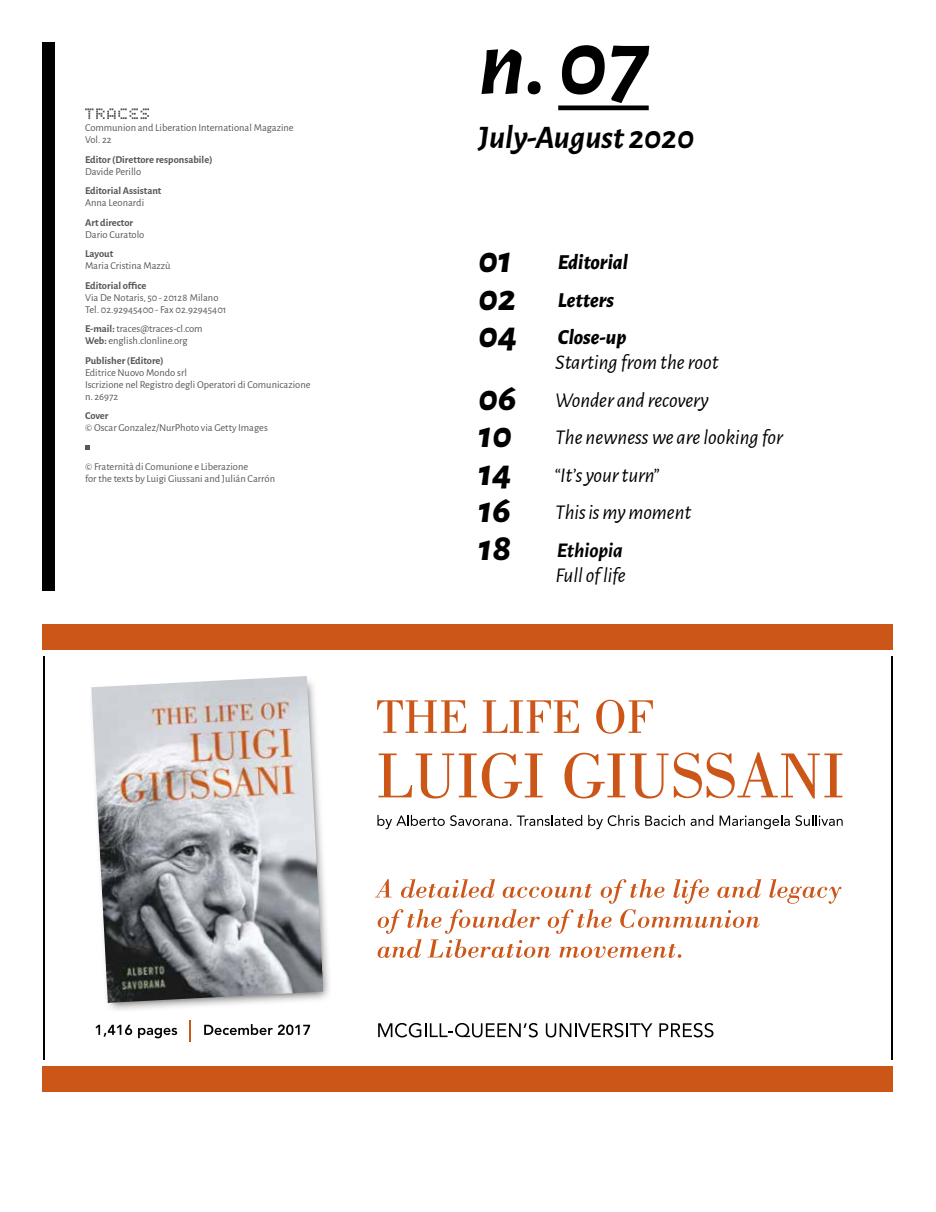
<style>
.page{position:relative;width:936px;height:1212px;background:#fff}
.page>*{position:absolute;margin:0;border:0;box-sizing:border-box;transform-origin:0 0}
.t1{font:italic 700 94.5px "Alegreya Sans";color:#000}
.t2{font:italic 700 33px "Alegreya Sans";color:#000}
.t3{font:italic 21px/37.5px "Alegreya Sans";letter-spacing:-.005em;color:#000}
.t4{font:italic 800 21px/37.5px "Alegreya Sans";color:#000}
.t5{font:10.5px/12px "Alegreya Sans";color:#575756}
.t6{font:700 10.5px "Alegreya Sans";color:#575756}
.s1{font-weight:700}
.s2{font-size:37.5px}
.s3{font-weight:800;font-size:37.5px}
</style>
<div class="page">
<div style="left:558px;top:105px;width:90px;height:5px;background:#000"></div>
<div style="left:43px;top:43px;width:12px;height:548px;background:#000"></div>
<div style="left:43px;top:624px;width:850px;height:26px;background:#cc5518"></div>
<div style="left:43px;top:1066px;width:850px;height:26px;background:#cc5518"></div>
<hr style="left:43px;top:656px;width:2px;height:404px;background:#000">
<hr style="left:891px;top:656px;width:1px;height:404px;background:#000">
<svg style="left:377px;top:700px;width:89px;height:33px"></svg>
<svg style="left:482px;top:700px;width:97px;height:33px"></svg>
<svg style="left:596px;top:700px;width:56px;height:34px"></svg>
<svg style="left:378px;top:753px;width:98px;height:45px"></svg>
<svg style="left:482px;top:753px;width:60px;height:45px"></svg>
<svg style="left:564px;top:752px;width:278px;height:46px"></svg>
<svg style="left:377px;top:815px;width:205px;height:14px"></svg>
<svg style="left:588px;top:815px;width:51px;height:14px"></svg>
<svg style="left:645px;top:815px;width:39px;height:11px"></svg>
<svg style="left:690px;top:815px;width:23px;height:11px"></svg>
<svg style="left:719px;top:815px;width:70px;height:14px"></svg>
<svg style="left:795px;top:815px;width:47px;height:11px"></svg>
<svg style="left:378px;top:1023px;width:159px;height:14px"></svg>
<svg style="left:545px;top:1023px;width:107px;height:14px"></svg>
<svg style="left:659px;top:1023px;width:54px;height:14px"></svg>
<img style="left:108px;top:873px;width:221px;height:137px">
<img style="left:91px;top:676px;width:232px;height:327px">
<svg style="left:95px;top:1025px;width:37px;height:12px"></svg>
<svg style="left:138px;top:1028px;width:39px;height:10px"></svg>
<svg style="left:204px;top:1024px;width:68px;height:11px"></svg>
<svg style="left:278px;top:1024px;width:32px;height:11px"></svg>
<hr style="left:189px;top:1020px;width:2px;height:22px;background:#cc5518">
<svg style="left:769px;top:879px;width:72px;height:25px"></svg>
<svg style="left:375px;top:879px;width:386px;height:79px"></svg>
<svg style="left:85px;top:108px;width:64px;height:11px"></svg>
<svg style="left:85px;top:445px;width:5px;height:5px"></svg>
<p class="t5" style="left:85px;top:121px;width:210px">Communion and Liberation International Magazine<br>Vol. 22</p>
<p class="t6" style="left:85px;top:151px;width:129px">Editor (Direttore responsabile)</p>
<p class="t5" style="left:85px;top:165px;width:58px">Davide Perillo</p>
<p class="t6" style="left:85px;top:183px;width:78px">Editorial Assistant</p>
<p class="t5" style="left:85px;top:196px;width:61px">Anna Leonardi</p>
<p class="t6" style="left:85px;top:214px;width:50px">Art director</p>
<p class="t5" style="left:85px;top:228px;width:61px">Dario Curatolo</p>
<p class="t6" style="left:85px;top:246px;width:30px">Layout</p>
<p class="t5" style="left:85px;top:259px;width:87px">Maria Cristina Mazzù</p>
<p class="t6" style="left:85px;top:277px;width:63px">Editorial office</p>
<p class="t5" style="left:85px;top:291px;width:143px">Via De Notaris, 50 - 20128 Milano<br>Tel. 02.92945400 - Fax 02.92945401</p>
<p class="t5" style="left:85px;top:322px;width:119px"><span class="s1">E-mail:</span> traces@traces-cl.com<br><span class="s1">Web:</span> english.clonline.org</p>
<p class="t6" style="left:85px;top:352px;width:80px">Publisher (Editore)</p>
<p class="t5" style="left:85px;top:366px;width:227px">Editrice Nuovo Mondo srl<br>Iscrizione nel Registro degli Operatori di Comunicazione n. 26972</p>
<p class="t6" style="left:85px;top:408px;width:25px">Cover</p>
<p class="t5" style="left:85px;top:421px;width:184px">© Oscar Gonzalez/NurPhoto via Getty Images</p>
<p class="t5" style="left:85px;top:460px;width:191px">© Fraternità di Comunione e Liberazione<br>for the texts by Luigi Giussani and Julián Carrón</p>
<h1 class="t1" style="left:478px;top:-6px;width:172px">n. 07</h1>
<h2 class="t2" style="left:478px;top:113px;width:217px">July-August 2020</h2>
<h3 class="t4" style="left:478px;top:242px;width:151px"><span class="s2">01</span> Editorial<br><span class="s2">02</span> Letters<br><span class="s2">04</span> Close-up</h3>
<h3 class="t3" style="left:478px;top:343px;width:306px;text-indent:77px">Starting from the root<br><span class="s3">06</span> Wonder and recovery<br><span class="s3">10</span> The newness we are looking for<br><span class="s3">14</span> “It’s your turn”<br><span class="s3">16</span> This is my moment<br><span class="s3">18</span> <span class="s1">Ethiopia</span></h3>
<h3 class="t3" style="left:555px;top:556px;width:72px">Full of life</h3>
</div>
